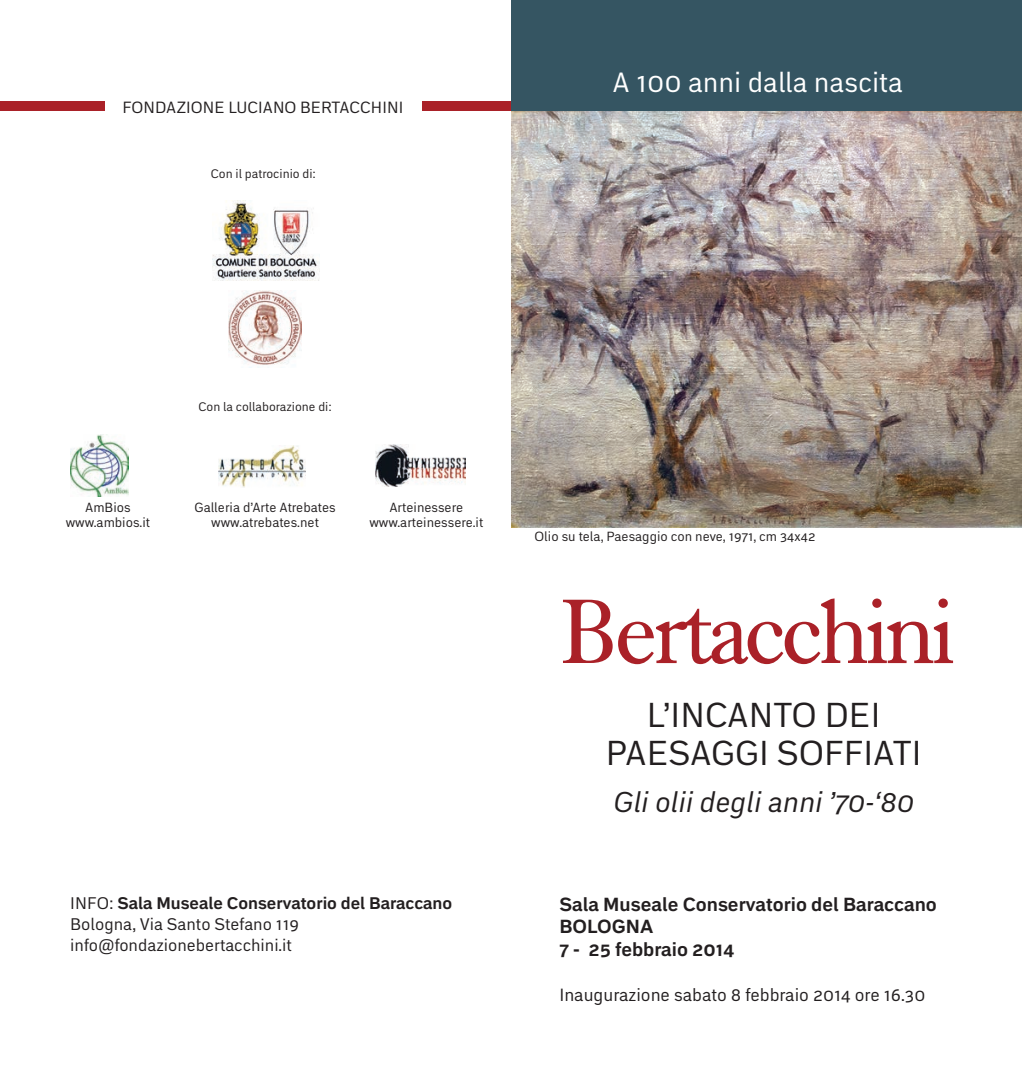
<style>
.page{position:relative;width:1022px;height:1072px;background:#fff}
.page>*{position:absolute;margin:0;border:0;box-sizing:border-box;transform-origin:0 0}
.t1{font:93.45px "Dutch 766 BT Roman A";letter-spacing:-.06em;color:#aa2128}
.t2{font:34.12px/37.3px "Embarcadero MVB Pro";color:#231f20;text-align:center}
.t3{font:italic 28.35px "Embarcadero MVB Pro";color:#231f20}
.t4{font:27.47px "Embarcadero MVB Pro";color:#fff}
.t5{font:700 18.72px/22.6px "Embarcadero MVB Pro";color:#231f20}
.t6{font:17.5px "Embarcadero MVB Pro";color:#231f20}
.t7{font:16.62px/21px "Embarcadero MVB Pro";color:#231f20}
.t8{font:16.1px "Embarcadero MVB Pro";color:#231f20}
.t9{font:13.12px/14.3px "Embarcadero MVB Pro";color:#231f20;text-align:center}
.t10{font:12.25px "Embarcadero MVB Pro";color:#231f20}
.s1{font-weight:700}
</style>
<div class="page">
<img style="left:511px;top:111px;width:511px;height:416px">
<div style="left:422px;top:101px;width:89px;height:10px;background:#aa2128"></div>
<div style="left:0;top:101px;width:105px;height:10px;background:#aa2128"></div>
<div style="left:511px;top:0;width:511px;height:111px;background:#355562"></div>
<img style="left:71px;top:435px;width:57px;height:62px">
<img style="left:219px;top:446px;width:87px;height:42px">
<img style="left:375px;top:444px;width:90px;height:42px">
<img style="left:229px;top:291px;width:73px;height:74px">
<img style="left:213px;top:200px;width:106px;height:80px">
<p class="t8" style="left:123px;top:96px;width:282px">FONDAZIONE LUCIANO BERTACCHINI</p>
<p class="t10" style="left:211px;top:165px;width:107px">Con il patrocinio di:</p>
<h3 class="t4" style="left:613px;top:63px;width:292px">A 100 anni dalla nascita</h3>
<p class="t10" style="left:198px;top:398px;width:135px">Con la collaborazione di:</p>
<p class="t9" style="left:66px;top:500px;width:86px">AmBios www.ambios.it</p>
<p class="t9" style="left:195px;top:500px;width:143px">Galleria d’Arte Atrebates www.atrebates.net</p>
<p class="t9" style="left:369px;top:500px;width:115px">Arteinessere www.arteinessere.it</p>
<p class="t7" style="left:70px;top:892px;width:383px">INFO: <span class="s1">Sala Museale Conservatorio del Baraccano<br></span>Bologna, Via Santo Stefano 119 info@fondazionebertacchini.it</p>
<p class="t9" style="left:535px;top:528px;width:282px">Olio su tela, Paesaggio con neve, 1971, cm 34x42</p>
<h1 class="t1" style="left:560px;top:573px;width:397px">Bertacchini</h1>
<h2 class="t2" style="left:606px;top:695px;width:317px">L’INCANTO DEI<br>PAESAGGI SOFFIATI</h2>
<h3 class="t3" style="left:613px;top:782px;width:302px">Gli olii degli anni ’70-‘80</h3>
<h3 class="t5" style="left:559px;top:892px;width:379px">Sala Museale Conservatorio del Baraccano<br>BOLOGNA<br>7 - 25 febbraio 2014</h3>
<h3 class="t6" style="left:559px;top:982px;width:367px">Inaugurazione sabato 8 febbraio 2014 ore 16.30</h3>
</div>
